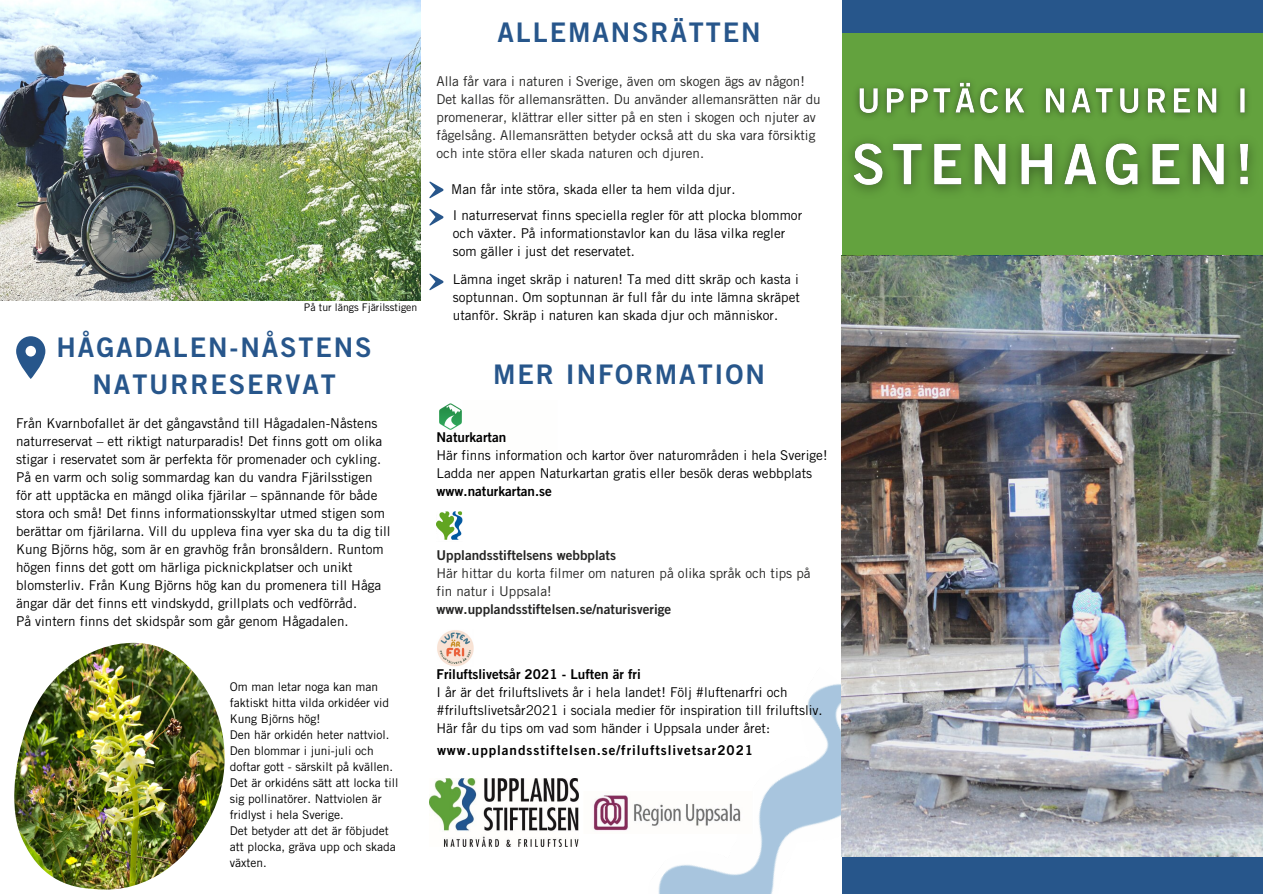
<style>
.page{position:relative;width:1263px;height:894px;background:#fff}
.page>*{position:absolute;margin:0;border:0;box-sizing:border-box;transform-origin:0 0}
.t1{font:27px "Trade Gothic LT Std Bd 2";letter-spacing:.07em;color:#27568b}
.t2{font:13.5px/18px "Trade Gothic LT Std";color:#000}
.t3{font:13.5px/18px "Trade Gothic LT Std";color:#252524}
.t4{font:13.5px "Trade Gothic LT Std Bd 2";color:#252524}
.t5{font:13.5px "Trade Gothic LT Std Bd 2";color:#000}
.t6{font:13.5px "Trade Gothic LT Std Bd 2";letter-spacing:.07em;color:#000}
.t7{font:12px "Trade Gothic LT Std";color:#000}
.t8{font:10.5px "Trade Gothic LT Std";color:#000}
</style>
<div class="page">
<img style="left:481px;top:578px;width:361px;height:315px">
<img style="left:584px;top:791px;width:169px;height:42px">
<img style="left:439px;top:403px;width:23px;height:27px">
<img style="left:429px;top:778px;width:150px;height:68px">
<div style="left:842px;top:0;width:421px;height:893px;background:#63a23e"></div>
<svg style="left:429px;top:181px;width:15px;height:17px"></svg>
<svg style="left:429px;top:209px;width:15px;height:16px"></svg>
<svg style="left:429px;top:273px;width:15px;height:17px"></svg>
<img style="left:437px;top:630px;width:37px;height:37px">
<img style="left:437px;top:511px;width:26px;height:29px">
<div style="left:842px;top:0;width:421px;height:33px;background:#27568b"></div>
<div style="left:842px;top:856px;width:421px;height:37px;background:#27568b"></div>
<svg style="left:16px;top:336px;width:29px;height:43px"></svg>
<img style="left:0;top:0;width:421px;height:300px">
<img style="left:14px;top:642px;width:211px;height:248px">
<img style="left:842px;top:256px;width:421px;height:599px">
<img style="left:856px;top:82px;width:392px;height:35px">
<img style="left:850px;top:140px;width:403px;height:53px">
<p class="t8" style="left:304px;top:303px;width:115px">På tur längs Fjärilsstigen</p>
<p class="t1" style="left:57px;top:337px;width:317px">HÅGADALEN-NÅSTENS</p>
<p class="t1" style="left:93px;top:374px;width:245px">NATURRESERVAT</p>
<p class="t2" style="left:16px;top:415px;width:368px">Från Kvarnbofallet är det gångavstånd till Hågadalen-Nåstens naturreservat – ett riktigt naturparadis! Det finns gott om olika stigar i reservatet som är perfekta för promenader och cykling.<br>På en varm och solig sommardag kan du vandra Fjärilsstigen</p>
<p class="t2" style="left:16px;top:487px;width:376px">för att upptäcka en mängd olika fjärilar – spännande för både stora och små! Det finns informationsskyltar utmed stigen som berättar om fjärilarna. Vill du uppleva fina vyer ska du ta dig till Kung Björns hög, som är en gravhög från bronsåldern. Runtom högen finns det gott om härliga picknickplatser och unikt blomsterliv. Från Kung Björns hög kan du promenera till Håga ängar där det finns ett vindskydd, grillplats och vedförråd.</p>
<p class="t2" style="left:16px;top:613px;width:334px">På vintern finns det skidspår som går genom Hågadalen.</p>
<p class="t7" style="left:230px;top:682px;width:150px">Om man letar noga kan man</p>
<p class="t7" style="left:230px;top:698px;width:161px">faktiskt hitta vilda orkidéer vid</p>
<p class="t7" style="left:230px;top:714px;width:92px">Kung Björns hög!</p>
<p class="t7" style="left:230px;top:730px;width:161px">Den här orkidén heter nattviol.</p>
<p class="t7" style="left:230px;top:746px;width:145px">Den blommar i juni-juli och</p>
<p class="t7" style="left:230px;top:762px;width:165px">doftar gott - särskilt på kvällen.</p>
<p class="t7" style="left:230px;top:778px;width:170px">Det är orkidéns sätt att locka till</p>
<p class="t7" style="left:230px;top:794px;width:153px">sig pollinatörer. Nattviolen är</p>
<p class="t7" style="left:230px;top:810px;width:115px">fridlyst i hela Sverige.</p>
<p class="t7" style="left:230px;top:826px;width:160px">Det betyder att det är föbjudet</p>
<p class="t7" style="left:230px;top:842px;width:167px">att plocka, gräva upp och skada</p>
<p class="t7" style="left:230px;top:858px;width:38px">växten.</p>
<p class="t1" style="left:497px;top:23px;width:265px">ALLEMANSRÄTTEN</p>
<p class="t3" style="left:437px;top:74px;width:370px">Alla får vara i naturen i Sverige, även om skogen ägs av någon!</p>
<p class="t3" style="left:437px;top:92px;width:386px">Det kallas för allemansrätten. Du använder allemansrätten när du promenerar, klättrar eller sitter på en sten i skogen och njuter av fågelsång. Allemansrätten betyder också att du ska vara försiktig och inte störa eller skada naturen och djuren.</p>
<p class="t2" style="left:451px;top:181px;width:286px">Man får inte störa, skada eller ta hem vilda djur.</p>
<p class="t2" style="left:453px;top:208px;width:351px">I naturreservat finns speciella regler för att plocka blommor och växter. På informationstavlor kan du läsa vilka regler som gäller i just det reservatet.</p>
<p class="t2" style="left:453px;top:272px;width:349px;text-align:justify">Lämna inget skräp i naturen! Ta med ditt skräp och kasta i soptunnan. Om soptunnan är full får du inte lämna skräpet utanför. Skräp i naturen kan skada djur och människor.</p>
<p class="t1" style="left:493px;top:364px;width:273px">MER INFORMATION</p>
<p class="t5" style="left:437px;top:432px;width:71px">Naturkartan</p>
<p class="t2" style="left:437px;top:448px;width:392px">Här finns information och kartor över naturområden i hela Sverige!<br>Ladda ner appen Naturkartan gratis eller besök deras webbplats</p>
<p class="t5" style="left:437px;top:486px;width:117px">www.naturkartan.se</p>
<p class="t4" style="left:437px;top:550px;width:181px">Upplandsstiftelsens webbplats</p>
<p class="t3" style="left:437px;top:565px;width:376px">Här hittar du korta filmer om naturen på olika språk och tips på</p>
<p class="t3" style="left:437px;top:583px;width:117px">fin natur i Uppsala!</p>
<p class="t4" style="left:437px;top:604px;width:236px">www.upplandsstiftelsen.se/naturisverige</p>
<p class="t5" style="left:437px;top:669px;width:206px">Friluftslivetsår 2021 - Luften är fri</p>
<p class="t2" style="left:437px;top:685px;width:388px">I år är det friluftslivets år i hela landet! Följ #luftenarfri och #friluftslivetsår2021 i sociala medier för inspiration till friluftsliv.<br>Här får du tips om vad som händer i Uppsala under året:</p>
<p class="t6" style="left:437px;top:745px;width:318px">www.upplandsstiftelsen.se/friluftslivetsar2021</p>
</div>
